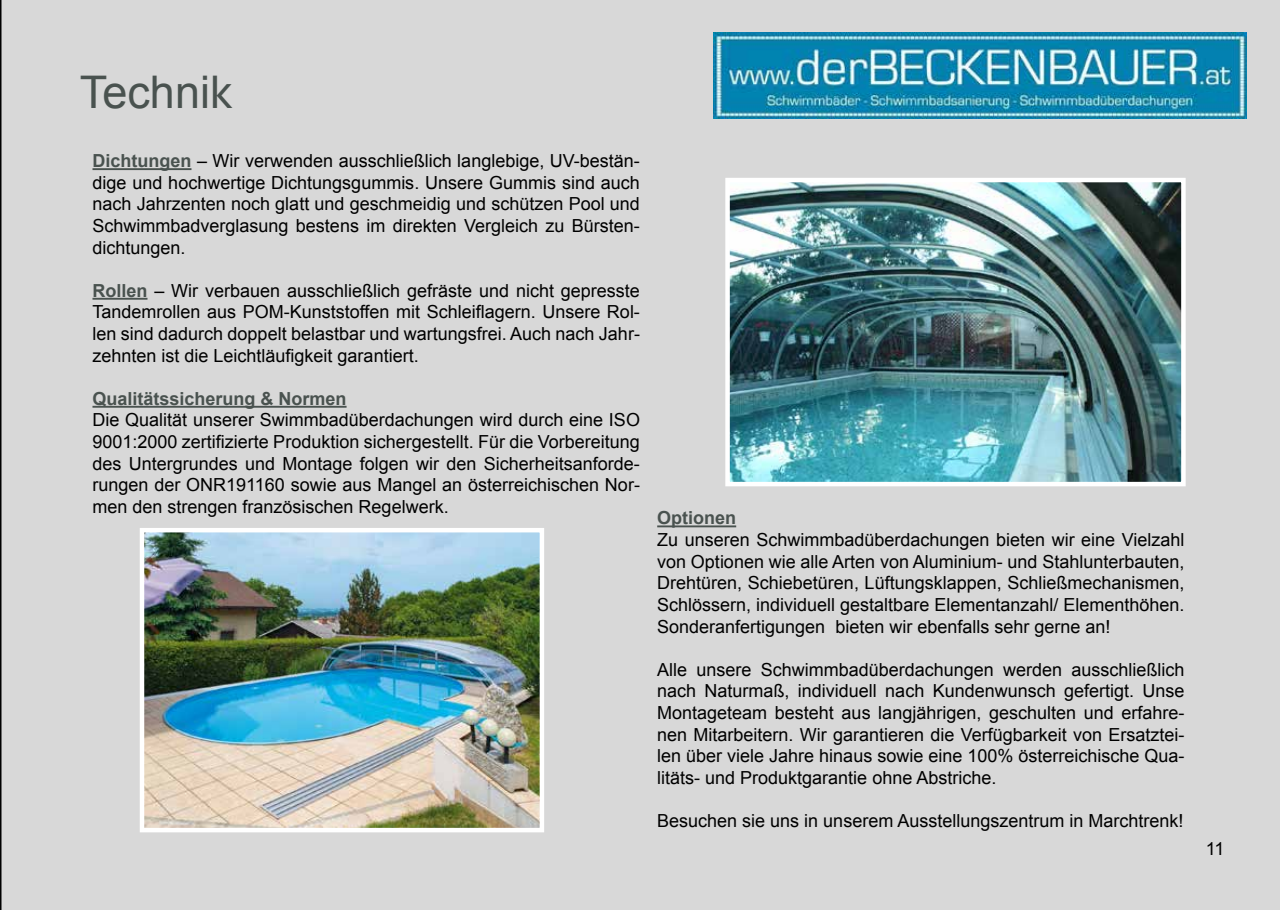
<style>
.page{position:relative;width:1280px;height:910px;background:#d8d8d8}
.page>*{position:absolute;margin:0;border:0;box-sizing:border-box;transform-origin:0 0}
.t1{font:45px "Arial";color:#49524f}
.t2{font:18px/21.6px "Arial";color:#000;text-align:justify}
.t3{font:700 18px "Arial";color:#49524f}
.s1{font-weight:700;color:#49524f}
</style>
<div class="page">
<hr style="left:92px;top:168px;width:99px;height:2px;background:#49524f">
<hr style="left:92px;top:298px;width:55px;height:2px;background:#49524f">
<hr style="left:92px;top:406px;width:255px;height:2px;background:#49524f">
<hr style="left:657px;top:525px;width:79px;height:2px;background:#49524f">
<img style="left:730px;top:183px;width:451px;height:298px">
<div style="left:725px;top:178px;width:461px;height:308px;border:4px solid #fff"></div>
<img style="left:145px;top:533px;width:394px;height:294px">
<div style="left:140px;top:528px;width:404px;height:304px;border:4px solid #fff"></div>
<img style="left:713px;top:33px;width:533px;height:85px">
<h1 class="t1" style="left:80px;top:61px;width:154px">Technik</h1>
<p class="t2" style="left:92px;top:150px;width:549px"><span class="s1">Dichtungen</span> – Wir verwenden ausschließlich langlebige, UV-bestän&shy;dige und hochwertige Dichtungsgummis. Unsere Gummis sind auch nach Jahrzenten noch glatt und geschmeidig und schützen Pool und Schwimmbadverglasung bestens im direkten Vergleich zu Bürsten&shy;dichtungen.</p>
<p class="t2" style="left:92px;top:280px;width:549px"><span class="s1">Rollen</span> – Wir verbauen ausschließlich gefräste und nicht gepresste Tandemrollen aus POM-Kunststoffen mit Schleiflagern. Unsere Rol&shy;len sind dadurch doppelt belastbar und wartungsfrei. Auch nach Jahr&shy;zehnten ist die Leichtläufigkeit garantiert.</p>
<p class="t3" style="left:92px;top:386px;width:256px">Qualitätssicherung &amp; Normen</p>
<p class="t2" style="left:92px;top:409px;width:549px">Die Qualität unserer Swimmbadüberdachungen wird durch eine ISO 9001:2000 zertifizierte Produktion sichergestellt. Für die Vorbereitung des Untergrundes und Montage folgen wir den Sicherheitsanforde&shy;rungen der ONR191160 sowie aus Mangel an österreichischen Nor&shy;men den strengen französischen Regelwerk.</p>
<p class="t3" style="left:657px;top:505px;width:81px">Optionen</p>
<p class="t2" style="left:657px;top:529px;width:529px">Zu unseren Schwimmbadüberdachungen bieten wir eine Vielzahl von Optionen wie alle Arten von Aluminium- und Stahlunterbauten, Drehtüren, Schiebetüren, Lüftungsklappen, Schließmechanismen, Schlössern, individuell gestaltbare Elementanzahl/ Elementhöhen.<br>Sonderanfertigungen bieten wir ebenfalls sehr gerne an!</p>
<p class="t2" style="left:657px;top:658px;width:529px">Alle unsere Schwimmbadüberdachungen werden ausschließlich nach Naturmaß, individuell nach Kundenwunsch gefertigt. Unse Montageteam besteht aus langjährigen, geschulten und erfahre&shy;nen Mitarbeitern. Wir garantieren die Verfügbarkeit von Ersatztei&shy;len über viele Jahre hinaus sowie eine 100% österreichische Qua&shy;litäts- und Produktgarantie ohne Abstriche.</p>
<p class="t2" style="left:657px;top:810px;width:528px">Besuchen sie uns in unserem Ausstellungszentrum in Marchtrenk!</p>
<p class="t2" style="left:1206px;top:838px;width:20px">11</p>
</div>
